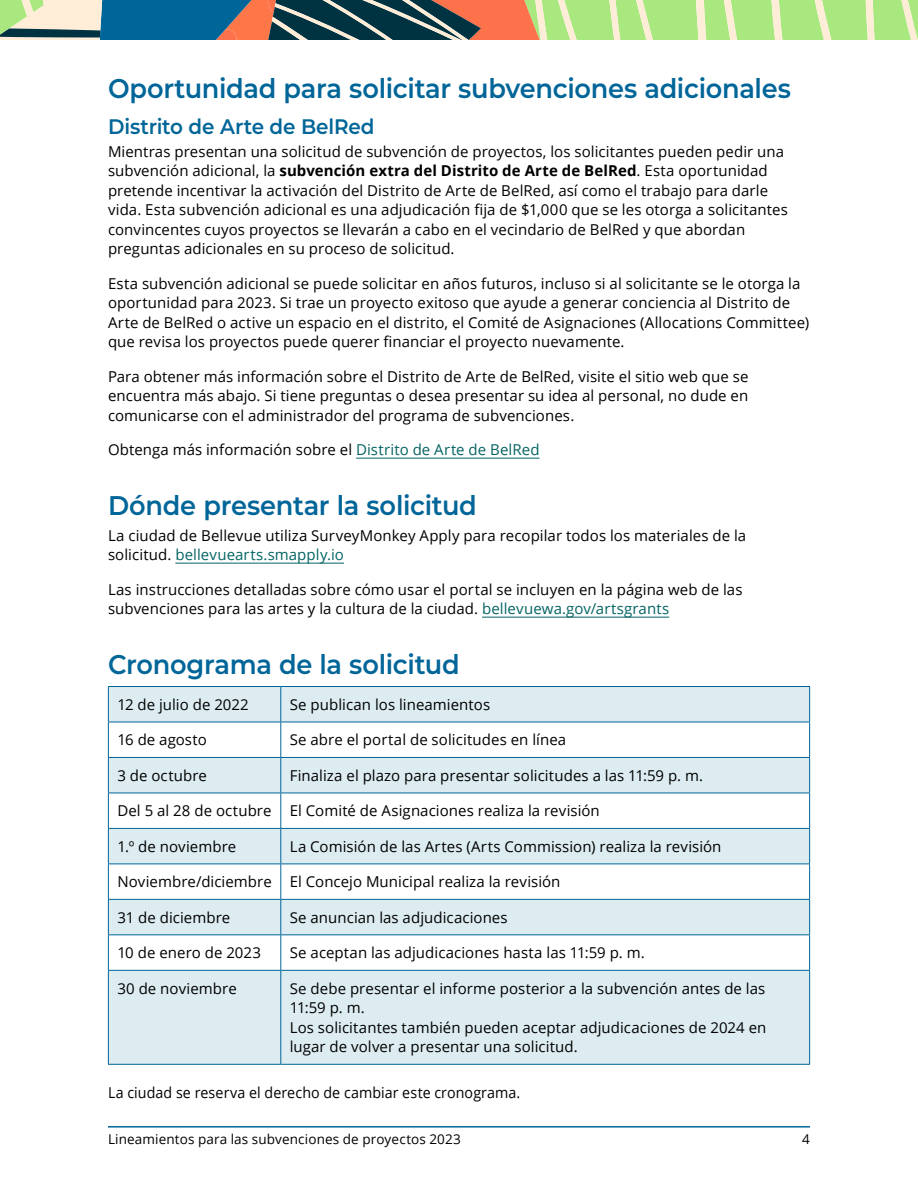
<style>
.page{position:relative;width:918px;height:1188px;background:#fff}
.page>*{position:absolute;margin:0;border:0;box-sizing:border-box;transform-origin:0 0}
.t1{font:600 27px "Montserrat";letter-spacing:-.01em;color:#006598;scale:.95 1}
.t2{font:600 21px "Montserrat";letter-spacing:-.01em;color:#006598;scale:.95 1}
.P1{font:15px/19.5px "Open Sans";letter-spacing:.005em;color:#000}
.P1-2{font:15px "Open Sans";letter-spacing:.005em;color:#000;scale:.95 1}
.t3{font:13.5px "Open Sans";letter-spacing:.01em;color:#000}
.s1{font-weight:700}
.s2{color:#056363}
</style>
<div class="page">
<hr style="left:108px;top:1126px;width:702px;height:2px;background:#006598">
<svg style="left:0;top:0;width:918px;height:40px;background:#8ba682"></svg>
<hr style="left:356px;top:458px;width:184px;height:1px;background:#056363">
<hr style="left:175px;top:563px;width:169px;height:1px;background:#056363">
<hr style="left:482px;top:617px;width:187px;height:1px;background:#056363">
<svg style="left:109px;top:687px;width:700px;height:377px;fill:#dcecf1"></svg>
<hr style="left:108px;top:686px;width:173px;height:1px;background:#006598">
<hr style="left:108px;top:687px;width:1px;height:35px;background:#006598">
<hr style="left:281px;top:686px;width:529px;height:1px;background:#006598">
<hr style="left:280px;top:687px;width:1px;height:35px;background:#006598">
<hr style="left:809px;top:687px;width:1px;height:35px;background:#006598">
<hr style="left:108px;top:722px;width:173px;height:1px;background:#006598">
<hr style="left:108px;top:722px;width:1px;height:35px;background:#006598">
<hr style="left:281px;top:722px;width:529px;height:1px;background:#006598">
<hr style="left:280px;top:722px;width:1px;height:35px;background:#006598">
<hr style="left:809px;top:722px;width:1px;height:35px;background:#006598">
<hr style="left:108px;top:757px;width:173px;height:1px;background:#006598">
<hr style="left:108px;top:758px;width:1px;height:35px;background:#006598">
<hr style="left:281px;top:757px;width:529px;height:1px;background:#006598">
<hr style="left:280px;top:758px;width:1px;height:35px;background:#006598">
<hr style="left:809px;top:758px;width:1px;height:35px;background:#006598">
<hr style="left:108px;top:793px;width:173px;height:1px;background:#006598">
<hr style="left:108px;top:793px;width:1px;height:35px;background:#006598">
<hr style="left:281px;top:793px;width:529px;height:1px;background:#006598">
<hr style="left:280px;top:793px;width:1px;height:35px;background:#006598">
<hr style="left:809px;top:793px;width:1px;height:35px;background:#006598">
<hr style="left:108px;top:828px;width:173px;height:1px;background:#006598">
<hr style="left:108px;top:829px;width:1px;height:35px;background:#006598">
<hr style="left:281px;top:828px;width:529px;height:1px;background:#006598">
<hr style="left:280px;top:829px;width:1px;height:35px;background:#006598">
<hr style="left:809px;top:829px;width:1px;height:35px;background:#006598">
<hr style="left:108px;top:864px;width:173px;height:1px;background:#006598">
<hr style="left:108px;top:864px;width:1px;height:35px;background:#006598">
<hr style="left:281px;top:864px;width:529px;height:1px;background:#006598">
<hr style="left:280px;top:864px;width:1px;height:35px;background:#006598">
<hr style="left:809px;top:864px;width:1px;height:35px;background:#006598">
<hr style="left:108px;top:899px;width:173px;height:1px;background:#006598">
<hr style="left:108px;top:900px;width:1px;height:34px;background:#006598">
<hr style="left:281px;top:899px;width:529px;height:1px;background:#006598">
<hr style="left:280px;top:900px;width:1px;height:34px;background:#006598">
<hr style="left:809px;top:900px;width:1px;height:34px;background:#006598">
<hr style="left:108px;top:934px;width:173px;height:1px;background:#006598">
<hr style="left:108px;top:935px;width:1px;height:35px;background:#006598">
<hr style="left:281px;top:934px;width:529px;height:1px;background:#006598">
<hr style="left:280px;top:935px;width:1px;height:35px;background:#006598">
<hr style="left:809px;top:935px;width:1px;height:35px;background:#006598">
<hr style="left:108px;top:970px;width:173px;height:1px;background:#006598">
<hr style="left:108px;top:971px;width:1px;height:93px;background:#006598">
<hr style="left:281px;top:970px;width:529px;height:1px;background:#006598">
<hr style="left:280px;top:971px;width:1px;height:93px;background:#006598">
<hr style="left:809px;top:971px;width:1px;height:93px;background:#006598">
<hr style="left:108px;top:1064px;width:173px;height:1px;background:#006598">
<hr style="left:281px;top:1064px;width:529px;height:1px;background:#006598">
<h2 class="t1" style="left:108px;top:69px;width:720px">Oportunidad para solicitar subvenciones adicionales</h2>
<h3 class="t2" style="left:108px;top:112px;width:282px">Distrito de Arte de BelRed</h3>
<p class="P1" style="left:108px;top:141px;width:681px">Mientras presentan una solicitud de subvención de proyectos, los solicitantes pueden pedir una subvención adicional, la <span class="s1">subvención extra del Distrito de Arte de BelRed</span>. Esta oportunidad pretende incentivar la activación del Distrito de Arte de BelRed, así como el trabajo para darle vida. Esta subvención adicional es una adjudicación fija de $1,000 que se les otorga a solicitantes convincentes cuyos proyectos se llevarán a cabo en el vecindario de BelRed y que abordan preguntas adicionales en su proceso de solicitud.</p>
<p class="P1" style="left:108px;top:273px;width:703px">Esta subvención adicional se puede solicitar en años futuros, incluso si al solicitante se le otorga la oportunidad para 2023. Si trae un proyecto exitoso que ayude a generar conciencia al Distrito de Arte de BelRed o active un espacio en el distrito, el Comité de Asignaciones (Allocations Committee) que revisa los proyectos puede querer financiar el proyecto nuevamente.</p>
<p class="P1" style="left:108px;top:366px;width:642px;text-align:justify">Para obtener más información sobre el Distrito de Arte de BelRed, visite el sitio web que se encuentra más abajo. Si tiene preguntas o desea presentar su idea al personal, no dude en comunicarse con el administrador del programa de subvenciones.</p>
<p class="P1" style="left:108px;top:440px;width:433px">Obtenga más información sobre el <span class="s2">Distrito de Arte de BelRed</span></p>
<h2 class="t1" style="left:108px;top:486px;width:390px">Dónde presentar la solicitud</h2>
<p class="P1" style="left:108px;top:525px;width:640px">La ciudad de Bellevue utiliza SurveyMonkey Apply para recopilar todos los materiales de la solicitud. <span class="s2">bellevuearts.smapply.io</span></p>
<p class="P1" style="left:108px;top:579px;width:636px">Las instrucciones detalladas sobre cómo usar el portal se incluyen en la página web de las subvenciones para las artes y la cultura de la ciudad. <span class="s2">bellevuewa.gov/artsgrants</span></p>
<h2 class="t1" style="left:108px;top:645px;width:372px">Cronograma de la solicitud</h2>
<p class="P1" style="left:117px;top:694px;width:133px">12 de julio de 2022</p>
<p class="P1" style="left:290px;top:694px;width:202px">Se publican los lineamientos</p>
<p class="P1" style="left:117px;top:730px;width:91px">16 de agosto</p>
<p class="P1" style="left:290px;top:730px;width:278px">Se abre el portal de solicitudes en línea</p>
<p class="P1" style="left:117px;top:765px;width:91px">3 de octubre</p>
<p class="P1" style="left:290px;top:765px;width:415px">Finaliza el plazo para presentar solicitudes a las 11:59 p. m.</p>
<p class="P1" style="left:117px;top:801px;width:156px">Del 5 al 28 de octubre</p>
<p class="P1" style="left:290px;top:801px;width:312px">El Comité de Asignaciones realiza la revisión</p>
<p class="P1" style="left:117px;top:836px;width:120px">1.º de noviembre</p>
<p class="P1" style="left:290px;top:836px;width:433px">La Comisión de las Artes (Arts Commission) realiza la revisión</p>
<p class="P1" style="left:117px;top:872px;width:156px">Noviembre/diciembre</p>
<p class="P1" style="left:290px;top:872px;width:272px">El Concejo Municipal realiza la revisión</p>
<p class="P1" style="left:117px;top:907px;width:114px">31 de diciembre</p>
<p class="P1" style="left:290px;top:907px;width:219px">Se anuncian las adjudicaciones</p>
<p class="P1" style="left:117px;top:943px;width:145px">10 de enero de 2023</p>
<p class="P1" style="left:290px;top:943px;width:356px">Se aceptan las adjudicaciones hasta las 11:59 p. m.</p>
<p class="P1" style="left:117px;top:978px;width:121px">30 de noviembre</p>
<p class="P1" style="left:290px;top:978px;width:478px">Se debe presentar el informe posterior a la subvención antes de las 11:59 p. m.<br>Los solicitantes también pueden aceptar adjudicaciones de 2024 en lugar de volver a presentar una solicitud.</p>
<h2 class="P1-2" style="left:108px;top:1082px;width:436px">La ciudad se reserva el derecho de cambiar este cronograma.</h2>
<p class="t3" style="left:108px;top:1130px;width:354px">Lineamientos para las subvenciones de proyectos 2023</p>
<p class="t3" style="left:802px;top:1130px;width:9px">4</p>
</div>
